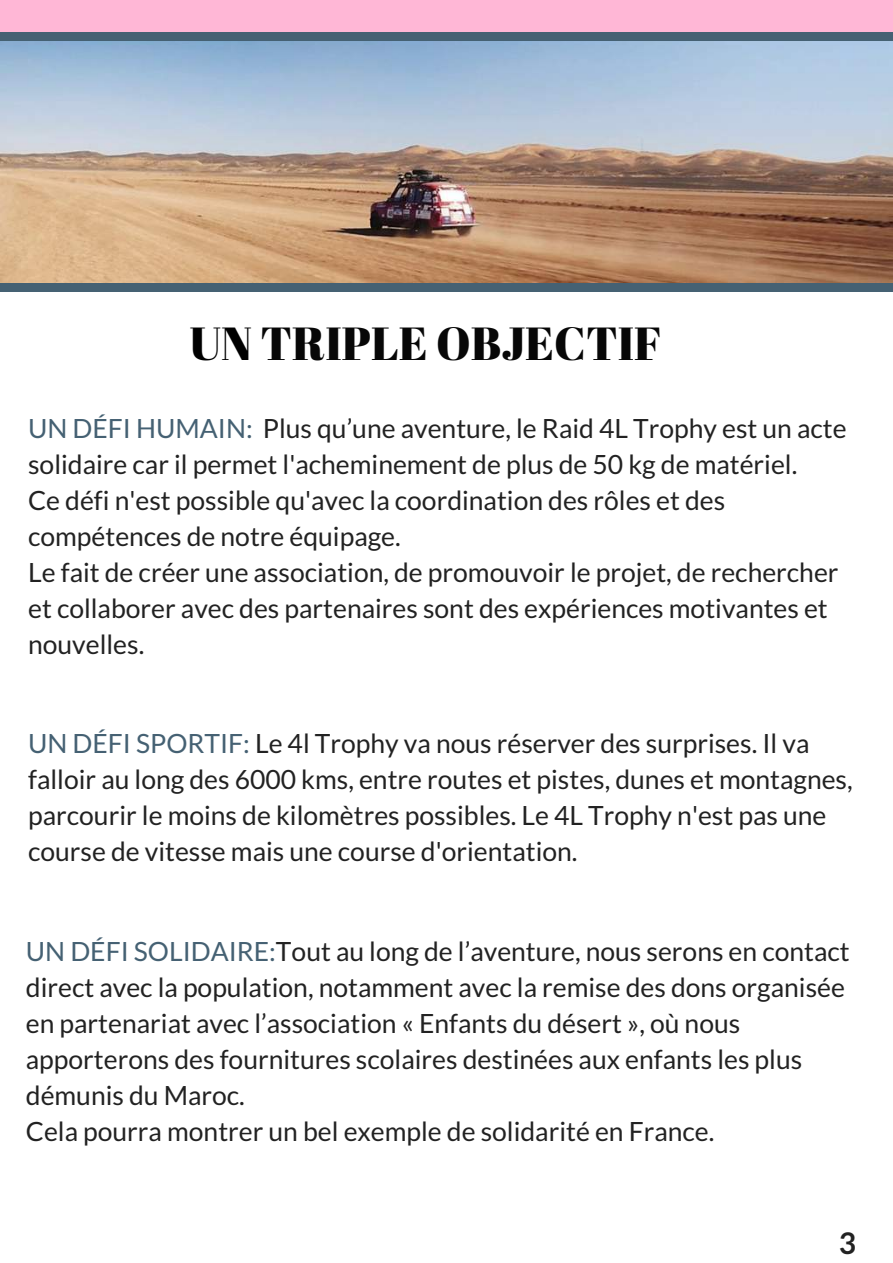
<style>
.page{position:relative;width:893px;height:1263px;background:#fff}
.page>*{position:absolute;margin:0;border:0;box-sizing:border-box;transform-origin:0 0}
.t1{font:46.35px "Abril Fatface";color:#070707}
.t2{font:700 29.85px "Lato";color:#222}
.t3{font:26.55px/36px "Lato";color:#222}
.s1{color:#000}
.s2{color:#456173}
</style>
<div class="page">
<img style="left:0;top:41px;width:893px;height:242px">
<div style="left:0;top:0;width:893px;height:33px;background:#ffb7d6"></div>
<div style="left:0;top:32px;width:19px;height:9px;background:#456173"></div>
<div style="left:17px;top:32px;width:338px;height:9px;background:#456173"></div>
<div style="left:354px;top:32px;width:337px;height:9px;background:#456173"></div>
<div style="left:690px;top:32px;width:203px;height:9px;background:#456173"></div>
<div style="left:0;top:283px;width:29px;height:9px;background:#456173"></div>
<div style="left:28px;top:283px;width:337px;height:9px;background:#456173"></div>
<div style="left:364px;top:283px;width:337px;height:9px;background:#456173"></div>
<div style="left:700px;top:283px;width:193px;height:9px;background:#456173"></div>
<h1 class="t1" style="left:190px;top:311px;width:474px"><span class="s1">UN</span> TRIPLE OBJECTIF</h1>
<p class="t3" style="left:28px;top:410px;width:820px"><span class="s2">UN DÉFI HUMAIN:</span> Plus qu’une aventure, le Raid 4L Trophy est un acte solidaire car il permet l'acheminement de plus de 50 kg de matériel.<br>Ce défi n'est possible qu'avec la coordination des rôles et des compétences de notre équipage.<br>Le fait de créer une association, de promouvoir le projet, de rechercher et collaborer avec des partenaires sont des expériences motivantes et nouvelles.</p>
<p class="t3" style="left:28px;top:725px;width:826px"><span class="s2">UN DÉFI SPORTIF:</span> Le 4l Trophy va nous réserver des surprises. Il va falloir au long des 6000 kms, entre routes et pistes, dunes et montagnes, parcourir le moins de kilomètres possibles. Le 4L Trophy n'est pas une course de vitesse mais une course d'orientation.</p>
<p class="t3" style="left:26px;top:932px;width:825px"><span class="s2">UN DÉFI SOLIDAIRE:</span>Tout au long de l’aventure, nous serons en contact direct avec la population, notamment avec la remise des dons organisée en partenariat avec l’association « Enfants du désert », où nous apporterons des fournitures scolaires destinées aux enfants les plus démunis du Maroc.<br>Cela pourra montrer un bel exemple de solidarité en France.</p>
<p class="t2" style="left:839px;top:1225px;width:19px">3</p>
</div>
